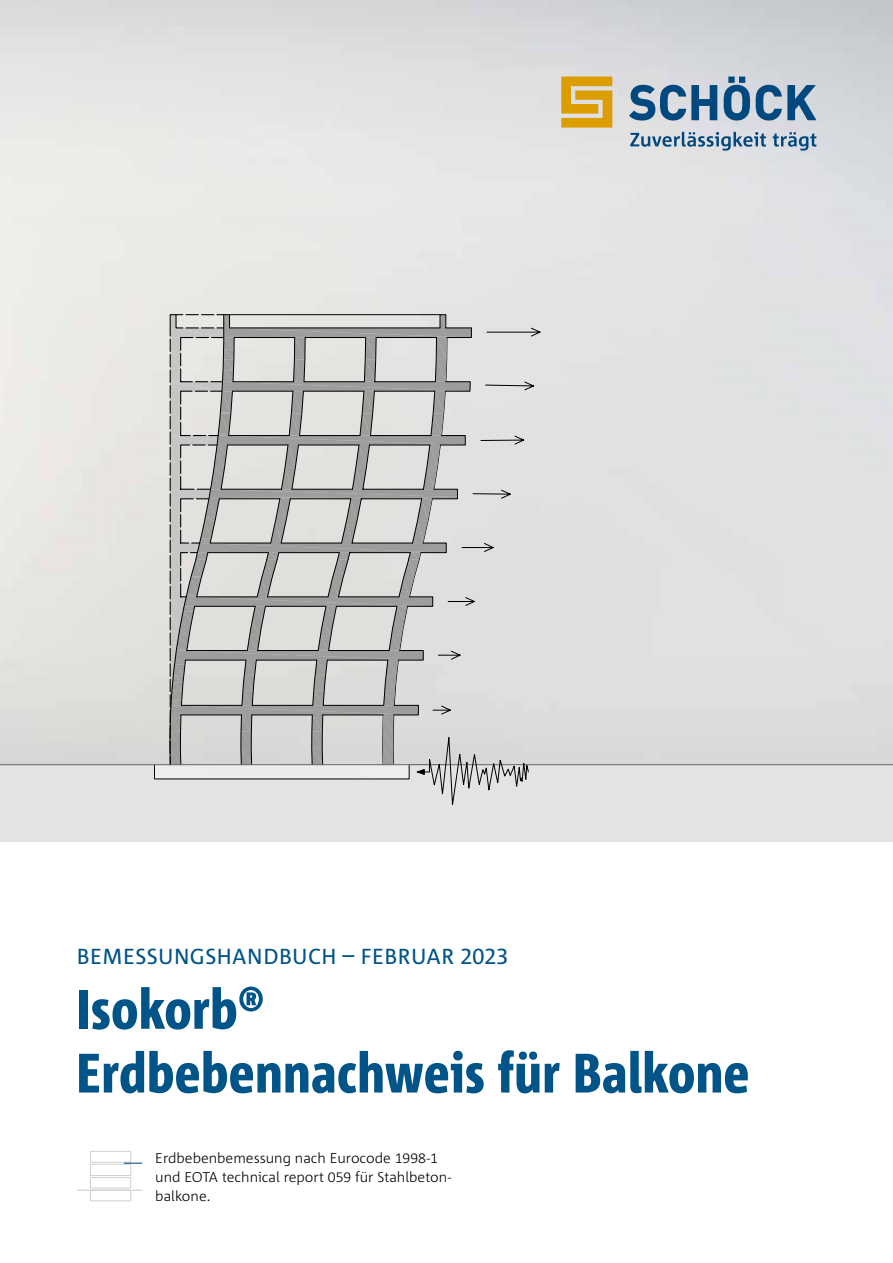
<style>
.page{position:relative;width:893px;height:1263px;background:#fff}
.page>*{position:absolute;margin:0;border:0;box-sizing:border-box;transform-origin:0 0}
.t1{font:800 condensed 55.5px/63.8px "Corpid Schoeck";letter-spacing:.01em;color:#005487}
.t2{font:21.75px "Corpid Schoeck";letter-spacing:.02em;color:#005487}
.t3{font:300 14.25px/19.2px "Corpid Schoeck";color:#000}
</style>
<div class="page">
<div style="left:0;top:765px;width:893px;height:77px;background:#e3e3e3"></div>
<hr style="left:0;top:764px;width:893px;height:1px;background:#656564">
<svg style="left:154px;top:314px;width:390px;height:465px;background:#c7c8c6"></svg>
<hr style="left:77px;top:1189px;width:65px;height:2px;background:#cfd0d0">
<svg style="left:90px;top:1151px;width:52px;height:50px"></svg>
<svg style="left:630px;top:132px;width:186px;height:19px;background:#9db3c5"></svg>
<svg style="left:629px;top:77px;width:187px;height:44px;background:#7f9db6"></svg>
<svg style="left:561px;top:77px;width:51px;height:51px;background:#dcac34"></svg>
<h2 class="t2" style="left:77px;top:943px;width:433px">BEMESSUNGSHANDBUCH – FEBRUAR 2023</h2>
<h1 class="t1" style="left:77px;top:977px;width:674px">Isokorb®<br>Erdbebennachweis für Balkone</h1>
<p class="t3" style="left:155px;top:1148px;width:298px">Erdbebenbemessung nach Eurocode 1998-1 und EOTA technical report 059 für Stahlbeton&shy;balkone.</p>
</div>
